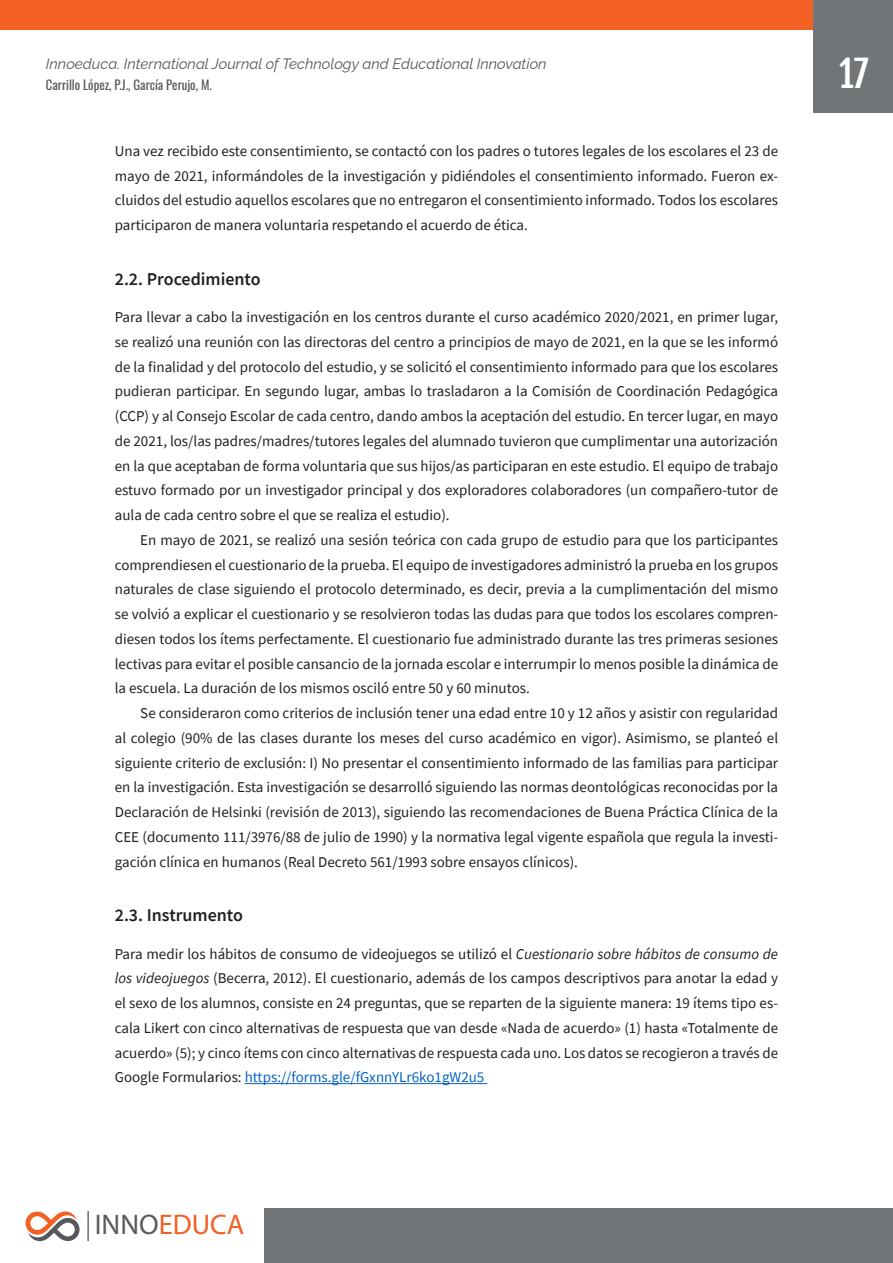
<style>
.page{position:relative;width:893px;height:1263px;background:#fff}
.page>*{position:absolute;margin:0;border:0;box-sizing:border-box;transform-origin:0 0}
.t1{font:36px "Fjalla One";color:#fff}
.t2{font:28.5px "Myriad Pro";color:#f26024}
.SUBTITULO{font:600 18px "Source Sans Pro";color:#231f20}
.PARRAFO{font:15px/24.8px "Source Sans Pro";color:#231f20;text-align:justify}
.PRIMER_PARRAFO{font:15px/24.8px "Source Sans Pro";color:#231f20;text-align:justify}
.t3{font:italic 15px "Raleway";color:#57585a}
.t4{font:12.75px "Oswald";color:#57585a}
.s1{font-style:italic}
.s2{color:#0563c1}
.s3{color:#585a5e}
</style>
<div class="page">
<div style="left:0;top:0;width:893px;height:30px;background:#f26024"></div>
<hr style="left:0;top:0;width:1px;height:112px;background:#727578">
<div style="left:814px;top:0;width:79px;height:112px;background:#727578"></div>
<div style="left:264px;top:1209px;width:629px;height:54px;background:#727578"></div>
<img style="left:87px;top:1211px;width:2px;height:30px">
<svg style="left:26px;top:1211px;width:54px;height:30px"></svg>
<hr style="left:245px;top:1083px;width:242px;height:1px;background:#0563c1">
<p class="t3" style="left:46px;top:51px;width:502px">Innoeduca. International Journal of Technology and Educational Innovation</p>
<p class="t4" style="left:46px;top:74px;width:167px">Carrillo López, P.J., García Perujo, M.</p>
<p class="PARRAFO" style="left:115px;top:138px;width:665px">Una vez recibido este consentimiento, se contactó con los padres o tutores legales de los escolares el 23 de mayo de 2021, informándoles de la investigación y pidiéndoles el consentimiento informado. Fueron ex&shy;cluidos del estudio aquellos escolares que no entregaron el consentimiento informado. Todos los escolares participaron de manera voluntaria respetando el acuerdo de ética.</p>
<p class="SUBTITULO" style="left:115px;top:267px;width:147px">2.2. Procedimiento</p>
<p class="PRIMER_PARRAFO" style="left:115px;top:305px;width:665px">Para llevar a cabo la investigación en los centros durante el curso académico 2020/2021, en primer lugar, se realizó una reunión con las directoras del centro a principios de mayo de 2021, en la que se les informó de la finalidad y del protocolo del estudio, y se solicitó el consentimiento informado para que los escolares pudieran participar. En segundo lugar, ambas lo trasladaron a la Comisión de Coordinación Pedagógica (CCP) y al Consejo Escolar de cada centro, dando ambos la aceptación del estudio. En tercer lugar, en mayo de 2021, los/las padres/madres/tutores legales del alumnado tuvieron que cumplimentar una autorización en la que aceptaban de forma voluntaria que sus hijos/as participaran en este estudio. El equipo de trabajo estuvo formado por un investigador principal y dos exploradores colaboradores (un compañero-tutor de aula de cada centro sobre el que se realiza el estudio).</p>
<p class="PARRAFO" style="left:115px;top:527px;width:665px;text-indent:26px">En mayo de 2021, se realizó una sesión teórica con cada grupo de estudio para que los participantes comprendiesen el cuestionario de la prueba. El equipo de investigadores administró la prueba en los grupos naturales de clase siguiendo el protocolo determinado, es decir, previa a la cumplimentación del mismo se volvió a explicar el cuestionario y se resolvieron todas las dudas para que todos los escolares compren&shy;diesen todos los ítems perfectamente. El cuestionario fue administrado durante las tres primeras sesiones lectivas para evitar el posible cansancio de la jornada escolar e interrumpir lo menos posible la dinámica de la escuela. La duración de los mismos osciló entre 50 y 60 minutos.</p>
<p class="PARRAFO" style="left:115px;top:701px;width:665px;text-indent:26px">Se consideraron como criterios de inclusión tener una edad entre 10 y 12 años y asistir con regularidad al colegio (90% de las clases durante los meses del curso académico en vigor). Asimismo, se planteó el siguiente criterio de exclusión: I) No presentar el consentimiento informado de las familias para participar en la investigación. Esta investigación se desarrolló siguiendo las normas deontológicas reconocidas por la Declaración de Helsinki (revisión de 2013), siguiendo las recomendaciones de Buena Práctica Clínica de la CEE (documento 111/3976/88 de julio de 1990) y la normativa legal vigente española que regula la investi&shy;gación clínica en humanos (Real Decreto 561/1993 sobre ensayos clínicos).</p>
<p class="SUBTITULO" style="left:115px;top:903px;width:130px">2.3. Instrumento</p>
<p class="PRIMER_PARRAFO" style="left:115px;top:941px;width:665px">Para medir los hábitos de consumo de videojuegos se utilizó el <span class="s1">Cuestionario sobre hábitos de consumo de los videojuegos</span> (Becerra, 2012). El cuestionario, además de los campos descriptivos para anotar la edad y el sexo de los alumnos, consiste en 24 preguntas, que se reparten de la siguiente manera: 19 ítems tipo es&shy;cala Likert con cinco alternativas de respuesta que van desde «Nada de acuerdo» (1) hasta «Totalmente de acuerdo» (5); y cinco ítems con cinco alternativas de respuesta cada uno. Los datos se recogieron a través de Google Formularios: <span class="s2">https://forms.gle/fGxnnYLr6ko1gW2u5</span></p>
<h2 class="t2" style="left:95px;top:1207px;width:151px"><span class="s3">INNO</span>EDUCA</h2>
<h1 class="t1" style="left:839px;top:52px;width:31px">17</h1>
</div>
